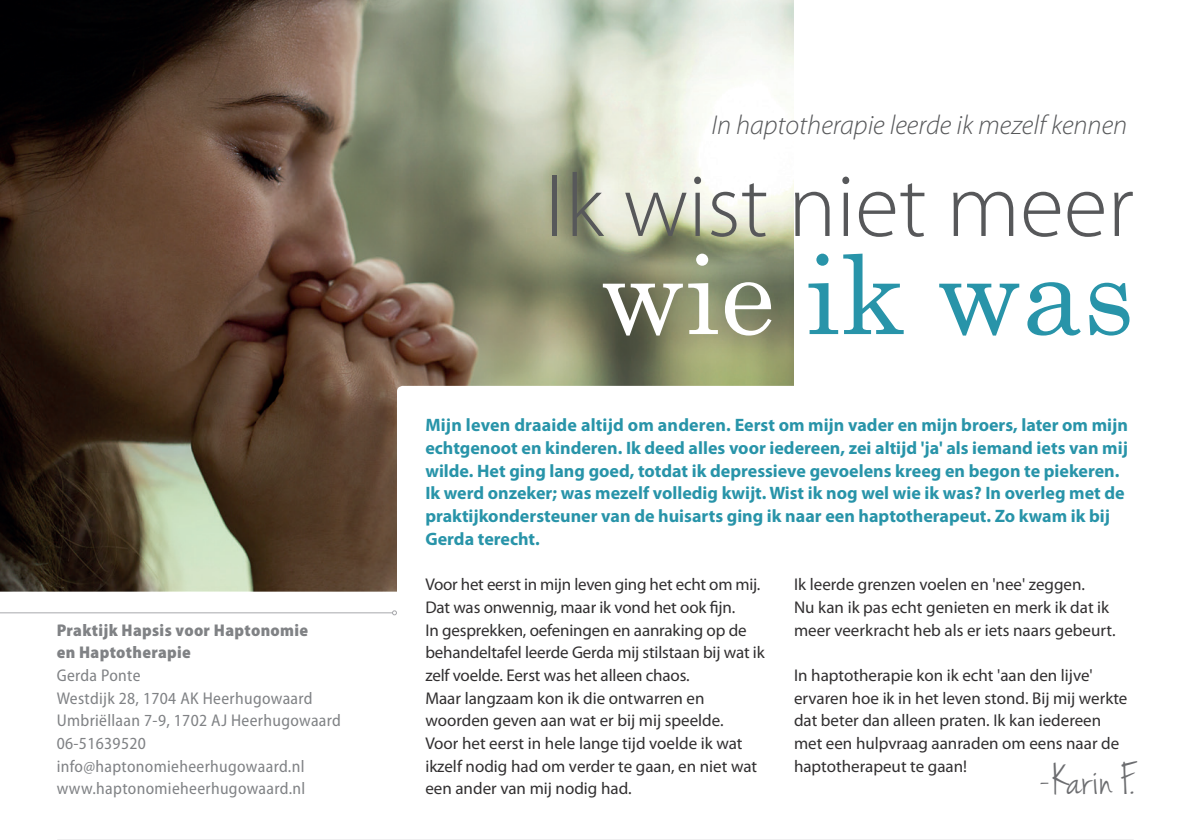
<style>
.page{position:relative;width:1191px;height:840px;background:#fff}
.page>*{position:absolute;margin:0;border:0;box-sizing:border-box;transform-origin:0 0}
.t1{font:110px "Century";color:#2894a9}
.t2{font:300 90px "Myriad Pro";color:#57585a}
.t3{font:48px "Jenna Sue";letter-spacing:.01em;color:#6c6d70}
.t4{font:italic 300 27.4px "Myriad Pro";color:#57585a}
.t5{font:700 18px/22.6px "Myriad Pro";color:#2894a9}
.t6{font:17px/22.6px "Myriad Pro";color:#312f30}
.t7{font:semi-condensed 17px/22.6px "Myriad Pro";letter-spacing:.02em;color:#808285}
.t8{font:900 semi-condensed 17px/22.6px "Myriad Pro";letter-spacing:.02em;color:#808285}
.s1{color:#fff}
</style>
<div class="page">
<hr style="left:57px;top:839px;width:1076px;height:1px;background:#a8a9ad">
<img style="left:0;top:0;width:794px;height:591px">
<div style="left:397px;top:386px;width:423px;height:224px;background:#fff;border-radius:6px"></div>
<hr style="left:0;top:612px;width:392px;height:1px;background:#a8a9ad">
<svg style="left:392px;top:610px;width:5px;height:5px"></svg>
<p class="t8" style="left:57px;top:618px;width:253px">Praktijk Hapsis voor Haptonomie en Haptotherapie</p>
<p class="t7" style="left:57px;top:664px;width:286px">Gerda Ponte<br>Westdijk 28, 1704 AK Heerhugowaard<br>Umbriëllaan 7-9, 1702 AJ Heerhugowaard<br>06-51639520 info@haptonomieheerhugowaard.nl www.haptonomieheerhugowaard.nl</p>
<h3 class="t4" style="left:711px;top:110px;width:417px">In haptotherapie leerde ik mezelf kennen</h3>
<h2 class="t2" style="left:545px;top:156px;width:590px">Ik wist niet meer</h2>
<h1 class="t1" style="left:600px;top:202px;width:535px"><span class="s1">wie</span> ik was</h1>
<p class="t5" style="left:425px;top:414px;width:704px">Mijn leven draaide altijd om anderen. Eerst om mijn vader en mijn broers, later om mijn echtgenoot en kinderen. Ik deed alles voor iedereen, zei altijd 'ja' als iemand iets van mij wilde. Het ging lang goed, totdat ik depressieve gevoelens kreeg en begon te piekeren.<br>Ik werd onzeker; was mezelf volledig kwijt. Wist ik nog wel wie ik was? In overleg met de praktijkondersteuner van de huisarts ging ik naar een haptotherapeut. Zo kwam ik bij Gerda terecht.</p>
<p class="t6" style="left:425px;top:572px;width:341px">Voor het eerst in mijn leven ging het echt om mij.<br>Dat was onwennig, maar ik vond het ook fijn.<br>In gesprekken, oefeningen en aanraking op de behandeltafel leerde Gerda mij stilstaan bij wat ik zelf voelde. Eerst was het alleen chaos.<br>Maar langzaam kon ik die ontwarren en woorden geven aan wat er bij mij speelde.<br>Voor het eerst in hele lange tijd voelde ik wat ikzelf nodig had om verder te gaan, en niet wat een ander van mij nodig had.</p>
<p class="t6" style="left:794px;top:572px;width:323px">Ik leerde grenzen voelen en 'nee' zeggen.<br>Nu kan ik pas echt genieten en merk ik dat ik meer veerkracht heb als er iets naars gebeurt.</p>
<p class="t6" style="left:794px;top:663px;width:335px">In haptotherapie kon ik echt 'aan den lijve' ervaren hoe ik in het leven stond. Bij mij werkte dat beter dan alleen praten. Ik kan iedereen met een hulpvraag aanraden om eens naar de haptotherapeut te gaan!</p>
<h3 class="t3" style="left:1040px;top:752px;width:96px">-Karin F.</h3>
</div>
